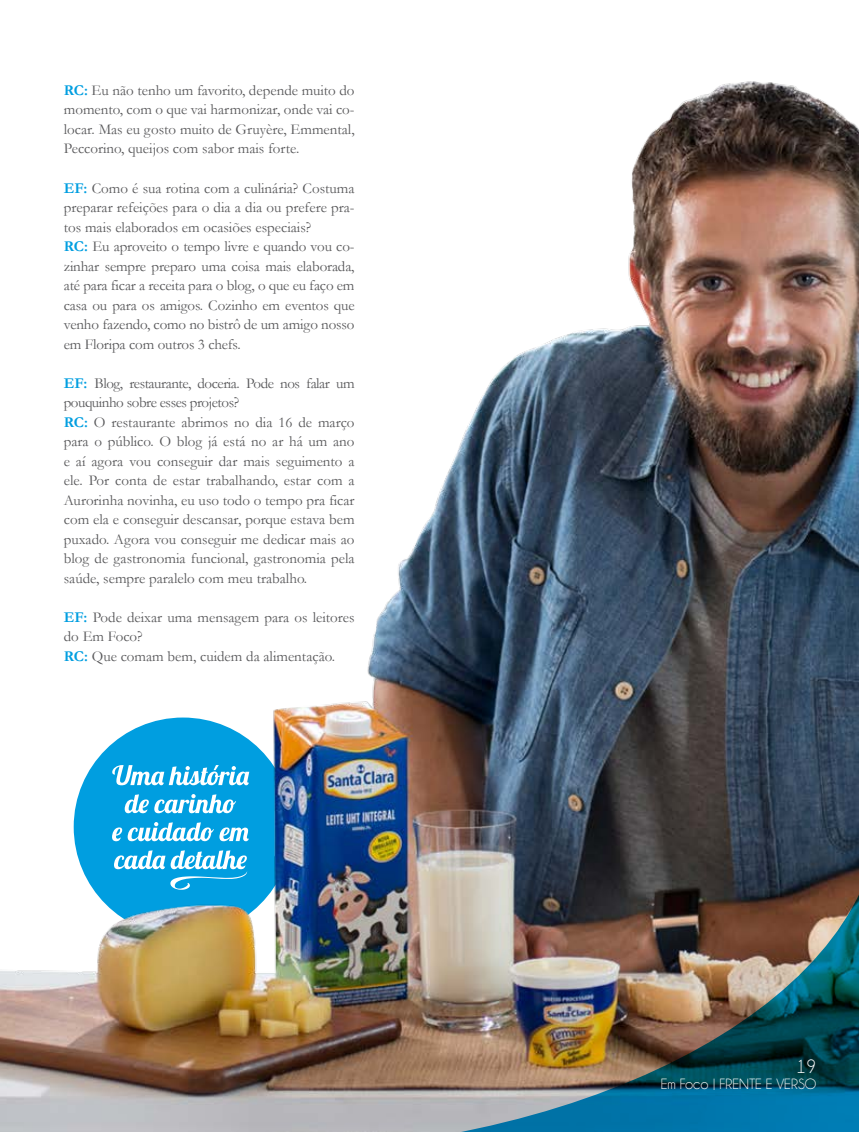
<style>
.page{position:relative;width:859px;height:1132px;background:#fff}
.page>*{position:absolute;margin:0;border:0;box-sizing:border-box;transform-origin:0 0}
.t1{font:19.5px "Champagne&Limousines";color:#fff}
.t2{font:15px/19.5px "Garamond";color:#58585a}
.t3{font:15px "Champagne&Limousines";color:#fff}
.s1{font-weight:700;color:#009ee0}
</style>
<div class="page">
<img style="left:0;top:81px;width:859px;height:1050px">
<svg style="left:112px;top:764px;width:137px;height:21px"></svg>
<svg style="left:125px;top:793px;width:111px;height:20px"></svg>
<svg style="left:112px;top:827px;width:10px;height:14px"></svg>
<svg style="left:128px;top:821px;width:121px;height:20px"></svg>
<svg style="left:114px;top:850px;width:134px;height:39px"></svg>
<img style="left:264px;top:787px;width:595px;height:344px">
<p class="t2" style="left:64px;top:80px;width:292px;text-align:justify"><span class="s1">RC:</span> Eu não tenho um favorito, depende muito do momento, com o que vai harmonizar, onde vai co&shy;locar. Mas eu gosto muito de Gruyère, Emmental, Peccorino, queijos com sabor mais forte.</p>
<p class="t2" style="left:64px;top:178px;width:292px"><span class="s1">EF:</span> Como é sua rotina com a culinária? Costuma preparar refeições para o dia a dia ou prefere pra&shy;tos mais elaborados em ocasiões especiais?<br><span class="s1">RC:</span> Eu aproveito o tempo livre e quando vou co&shy;zinhar sempre preparo uma coisa mais elaborada, até para ficar a receita para o blog, o que eu faço em casa ou para os amigos. Cozinho em eventos que venho fazendo, como no bistrô de um amigo nosso em Floripa com outros 3 chefs.</p>
<p class="t2" style="left:64px;top:373px;width:292px"><span class="s1">EF:</span> Blog, restaurante, doceria. Pode nos falar um pouquinho sobre esses projetos?<br><span class="s1">RC:</span> O restaurante abrimos no dia 16 de março para o público. O blog já está no ar há um ano e aí agora vou conseguir dar mais seguimento a ele. Por conta de estar trabalhando, estar com a Aurorinha novinha, eu uso todo o tempo pra ficar com ela e conseguir descansar, porque estava bem puxado. Agora vou conseguir me dedicar mais ao blog de gastronomia funcional, gastronomia pela saúde, sempre paralelo com meu trabalho.</p>
<p class="t2" style="left:64px;top:607px;width:292px"><span class="s1">EF:</span> Pode deixar uma mensagem para os leitores do Em Foco?<br><span class="s1">RC:</span> Que comam bem, cuidem da alimentação.</p>
<h1 class="t1" style="left:796px;top:1056px;width:22px">19</h1>
<p class="t3" style="left:661px;top:1076px;width:157px">Em Foco | FRENTE E VERSO</p>
</div>
